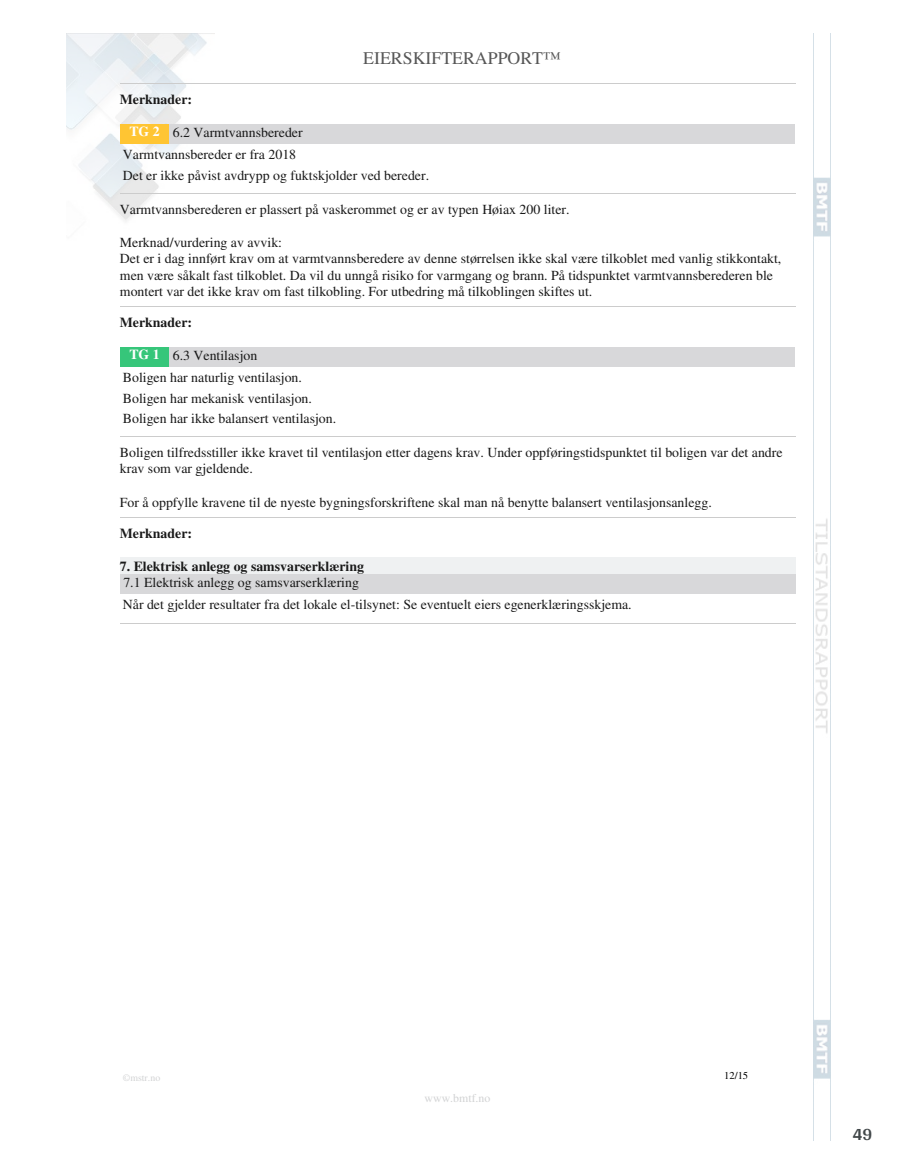
<style>
.page{position:relative;width:915px;height:1172px;background:#fff}
.page>*{position:absolute;margin:0;border:0;box-sizing:border-box;transform-origin:0 0}
.t1{font:700 18px "Arya";color:#414749}
.t2{font:17.85px "Times";color:#575757}
.t3{font:13.8px/16.5px "Times";color:#191919}
.t4{font:700 13.8px "Times";color:#191919}
.t5{font:11.85px "Times";color:#d2d3d4}
.t6{font:10.5px "Times";color:#000}
.t7{font:9.9px "Times";color:#d2d3d4}
.s1{font-weight:700;color:#fff}
</style>
<div class="page">
<img style="left:66px;top:33px;width:149px;height:188px">
<img style="left:813px;top:33px;width:17px;height:1107px">
<hr style="left:120px;top:84px;width:674px;height:1px;background:#ccc">
<div style="left:120px;top:124px;width:49px;height:20px;background:#ffc533"></div>
<div style="left:169px;top:124px;width:625px;height:20px;background:#d8d8da"></div>
<hr style="left:120px;top:193px;width:674px;height:1px;background:#ccc">
<hr style="left:120px;top:307px;width:674px;height:1px;background:#ccc">
<div style="left:120px;top:347px;width:49px;height:20px;background:#36c67a"></div>
<div style="left:169px;top:347px;width:625px;height:20px;background:#d8d8da"></div>
<hr style="left:120px;top:437px;width:674px;height:1px;background:#ccc">
<hr style="left:120px;top:517px;width:674px;height:1px;background:#ccc">
<div style="left:120px;top:557px;width:674px;height:17px;background:#eff1f2"></div>
<div style="left:120px;top:574px;width:674px;height:19px;background:#d8d8da"></div>
<hr style="left:120px;top:623px;width:674px;height:1px;background:#ccc">
<p class="t2" style="left:363px;top:51px;width:199px">EIERSKIFTERAPPORT™</p>
<p class="t4" style="left:120px;top:91px;width:74px">Merknader:</p>
<p class="t3" style="left:123px;top:122px;width:181px;line-height:22.4px;text-align:center"><span class="s1">TG 2</span> 6.2 Varmtvannsbereder<br>Varmtvannsbereder er fra 2018</p>
<p class="t3" style="left:123px;top:168px;width:308px">Det er ikke påvist avdrypp og fuktskjolder ved bereder.</p>
<p class="t3" style="left:120px;top:202px;width:451px">Varmtvannsberederen er plassert på vaskerommet og er av typen Høiax 200 liter.</p>
<p class="t3" style="left:120px;top:235px;width:662px">Merknad/vurdering av avvik:<br>Det er i dag innført krav om at varmtvannsberedere av denne størrelsen ikke skal være tilkoblet med vanlig stikkontakt, men være såkalt fast tilkoblet. Da vil du unngå risiko for varmgang og brann. På tidspunktet varmtvannsberederen ble montert var det ikke krav om fast tilkobling. For utbedring må tilkoblingen skiftes ut.</p>
<p class="t4" style="left:120px;top:314px;width:74px">Merknader:</p>
<p class="t3" style="left:123px;top:345px;width:180px;line-height:22.4px;text-indent:7px"><span class="s1">TG 1</span> 6.3 Ventilasjon<br>Boligen har naturlig ventilasjon.</p>
<p class="t3" style="left:123px;top:389px;width:215px;line-height:20.4px">Boligen har mekanisk ventilasjon.<br>Boligen har ikke balansert ventilasjon.</p>
<p class="t3" style="left:120px;top:445px;width:664px">Boligen tilfredsstiller ikke kravet til ventilasjon etter dagens krav. Under oppføringstidspunktet til boligen var det andre krav som var gjeldende.</p>
<p class="t3" style="left:120px;top:495px;width:593px">For å oppfylle kravene til de nyeste bygningsforskriftene skal man nå benytte balansert ventilasjonsanlegg.</p>
<p class="t4" style="left:120px;top:525px;width:74px">Merknader:</p>
<p class="t4" style="left:120px;top:557px;width:245px">7. Elektrisk anlegg og samsvarserklæring</p>
<p class="t3" style="left:123px;top:572px;width:510px;line-height:22.4px">7.1 Elektrisk anlegg og samsvarserklæring<br>Når det gjelder resultater fra det lokale el-tilsynet: Se eventuelt eiers egenerklæringsskjema.</p>
<p class="t7" style="left:123px;top:1073px;width:39px">©mstr.no</p>
<p class="t5" style="left:424px;top:1093px;width:67px">www.bmtf.no</p>
<p class="t6" style="left:724px;top:1072px;width:25px">12/15</p>
<h1 class="t1" style="left:852px;top:1123px;width:21px">49</h1>
</div>
